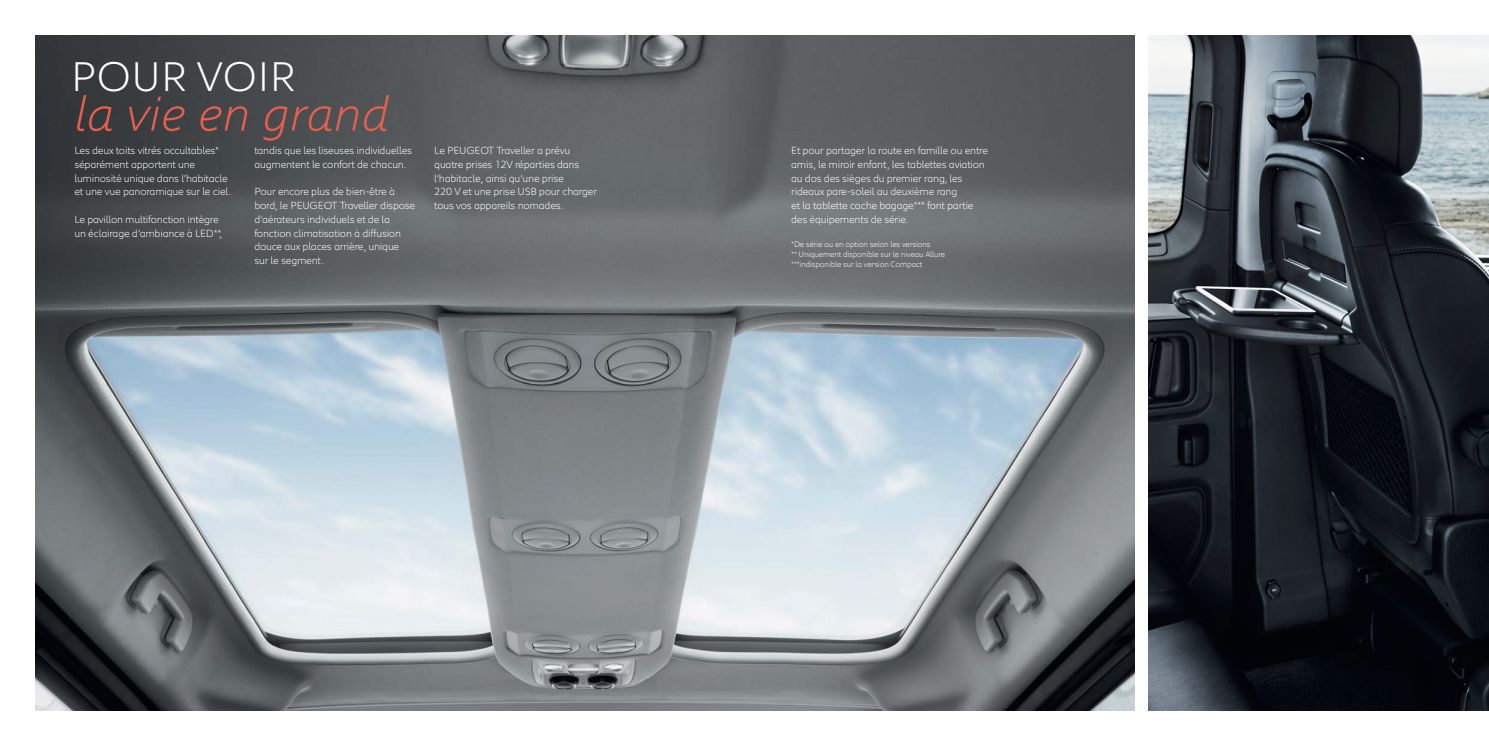
<style>
.page{position:relative;width:1489px;height:745px;background:#fff}
.page>*{position:absolute;margin:0;border:0;box-sizing:border-box;transform-origin:0 0}
.t1{font:italic 300 50px "Peugeot";color:#e65e4c}
.t2{font:300 42.5px "Peugeot";color:#fff}
.t3{font:300 10.62px/13.8px "Peugeot";letter-spacing:-.02em;color:#fff}
.t4{font:300 8.12px/10px "Peugeot";letter-spacing:-.02em;color:#fff}
</style>
<div class="page">
<img style="left:35px;top:35px;width:1099px;height:674px">
<img style="left:1148px;top:35px;width:340px;height:674px">
<h2 class="t2" style="left:71px;top:60px;width:226px">POUR VOIR</h2>
<h1 class="t1" style="left:75px;top:95px;width:316px">la vie en grand</h1>
<p class="t3" style="left:74px;top:144px;width:158px">Les deux toits vitrés occultables* séparément apportent une luminosité unique dans l’habitacle et une vue panoramique sur le ciel.</p>
<p class="t3" style="left:74px;top:213px;width:149px">Le pavillon multifonction intègre un éclairage d’ambiance à LED**,</p>
<p class="t3" style="left:254px;top:144px;width:159px">tandis que les liseuses individuelles augmentent le confort de chacun.</p>
<p class="t3" style="left:254px;top:186px;width:162px">Pour encore plus de bien-être à bord, le PEUGEOT Traveller dispose d’aérateurs individuels et de la fonction climatisation à diffusion douce aux places arrière, unique sur le segment.</p>
<p class="t3" style="left:434px;top:144px;width:164px">Le PEUGEOT Traveller a prévu quatre prises 12V réparties dans l’habitacle, ainsi qu’une prise<br>220 V et une prise USB pour charger tous vos appareils nomades.</p>
<p class="t3" style="left:791px;top:144px;width:198px">Et pour partager la route en famille ou entre amis, le miroir enfant, les tablettes aviation au dos des sièges du premier rang, les rideaux pare-soleil au deuxième rang<br>et la tablette cache bagage*** font partie des équipements de série.</p>
<p class="t4" style="left:791px;top:239px;width:155px">*De série ou en option selon les versions<br>** Uniquement disponible sur le niveau Allure ***indisponible sur la version Compact</p>
</div>
